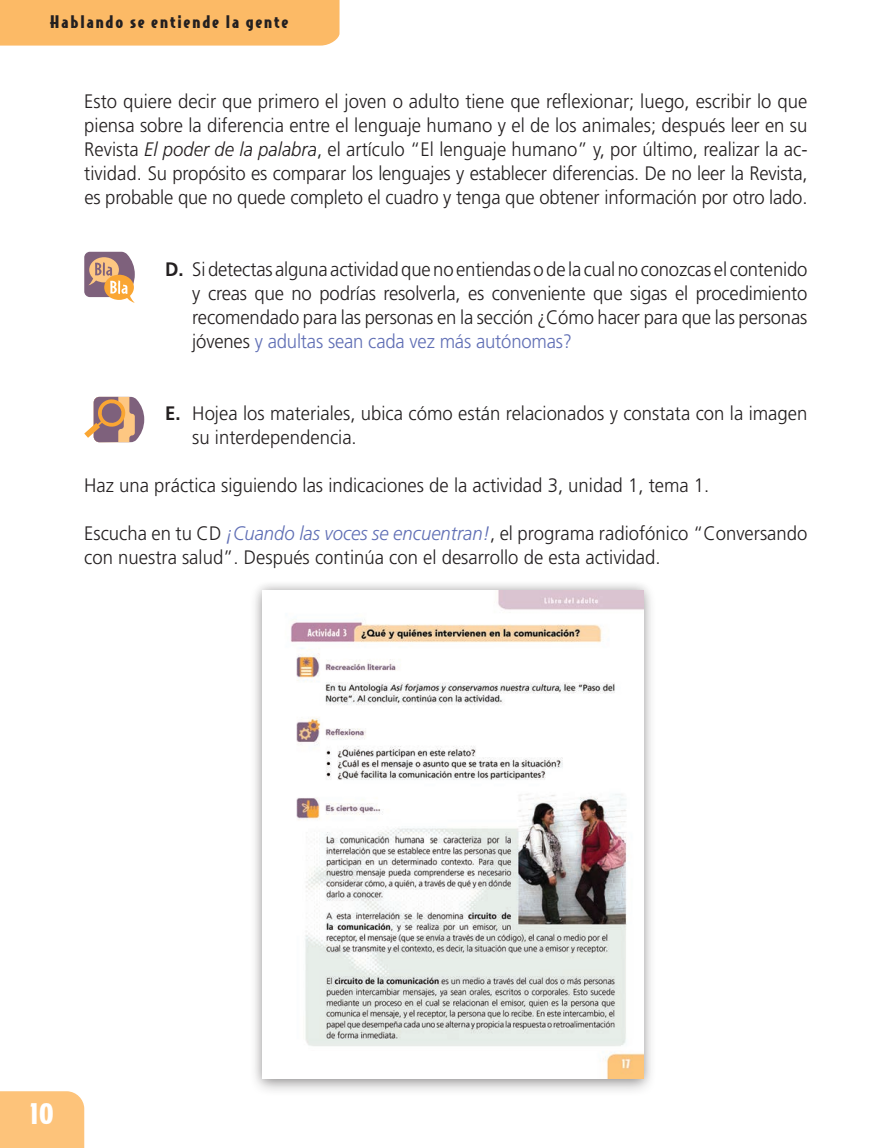
<style>
.page{position:relative;width:892px;height:1148px;background:#fff}
.page>*{position:absolute;margin:0;border:0;box-sizing:border-box;transform-origin:0 0}
.t1{font:900 27px "Bodega Sans";color:#fff;scale:1.2 1}
.t2{font:300 19.5px/24px "Frutiger";color:#231f20;text-align:justify;scale:.95 1}
.t3{font:900 16.5px "Bodega Sans";letter-spacing:.1em;color:#231f20;scale:1.15 1}
.s1{font-style:italic}
.s2{font-weight:700}
.s3{color:#606fb5}
.s4{font-style:italic;color:#606fb5}
</style>
<div class="page">
<svg style="left:84px;top:252px;width:51px;height:51px"></svg>
<svg style="left:84px;top:397px;width:60px;height:45px"></svg>
<div style="left:253px;top:580px;width:400px;height:508px;background:#231f20;opacity:.2"></div>
<img style="left:263px;top:590px;width:380px;height:489px">
<div style="left:0;top:0;width:339px;height:46px;background:#fcba66"></div>
<div style="left:0;top:1091px;width:84px;height:57px;background:#fdc37a"></div>
<p class="t3" style="left:50px;top:10px;width:209px">Hablando se entiende la gente</p>
<p class="t2" style="left:84px;top:89px;width:762px">Esto quiere decir que primero el joven o adulto tiene que reflexionar; luego, escribir lo que piensa sobre la diferencia entre el lenguaje humano y el de los animales; después leer en su Revista <span class="s1">El poder de la palabra</span>, el artículo “El lenguaje humano” y, por último, realizar la ac&shy;tividad. Su propósito es comparar los lenguajes y establecer diferencias. De no leer la Revista, es probable que no quede completo el cuadro y tenga que obtener información por otro lado.</p>
<p class="t2" style="left:192px;top:257px;width:649px;text-indent:-27px"><span class="s2">D.</span> Sidetectas alguna actividadquenoentiendasode la cualnoconozcas el contenido y creas que no podrías resolverla, es conveniente que sigas el procedimiento recomendado para las personas en la sección ¿Cómo hacer para que las personas jóvenes <span class="s3">y adultas sean cada vez más autónomas?</span></p>
<p class="t2" style="left:192px;top:401px;width:649px;text-indent:-27px"><span class="s2">E.</span> Hojea los materiales, ubica cómo están relacionados y constata con la imagen su interdependencia.</p>
<p class="t2" style="left:84px;top:473px;width:659px">Haz una práctica siguiendo las indicaciones de la actividad 3, unidad 1, tema 1.</p>
<p class="t2" style="left:84px;top:521px;width:762px">Escucha en tu CD <span class="s4">¡Cuando las voces se encuentran!</span>, el programa radiofónico “Conversando con nuestra salud”. Después continúa con el desarrollo de esta actividad.</p>
<h1 class="t1" style="left:29px;top:1095px;width:22px">10</h1>
</div>
